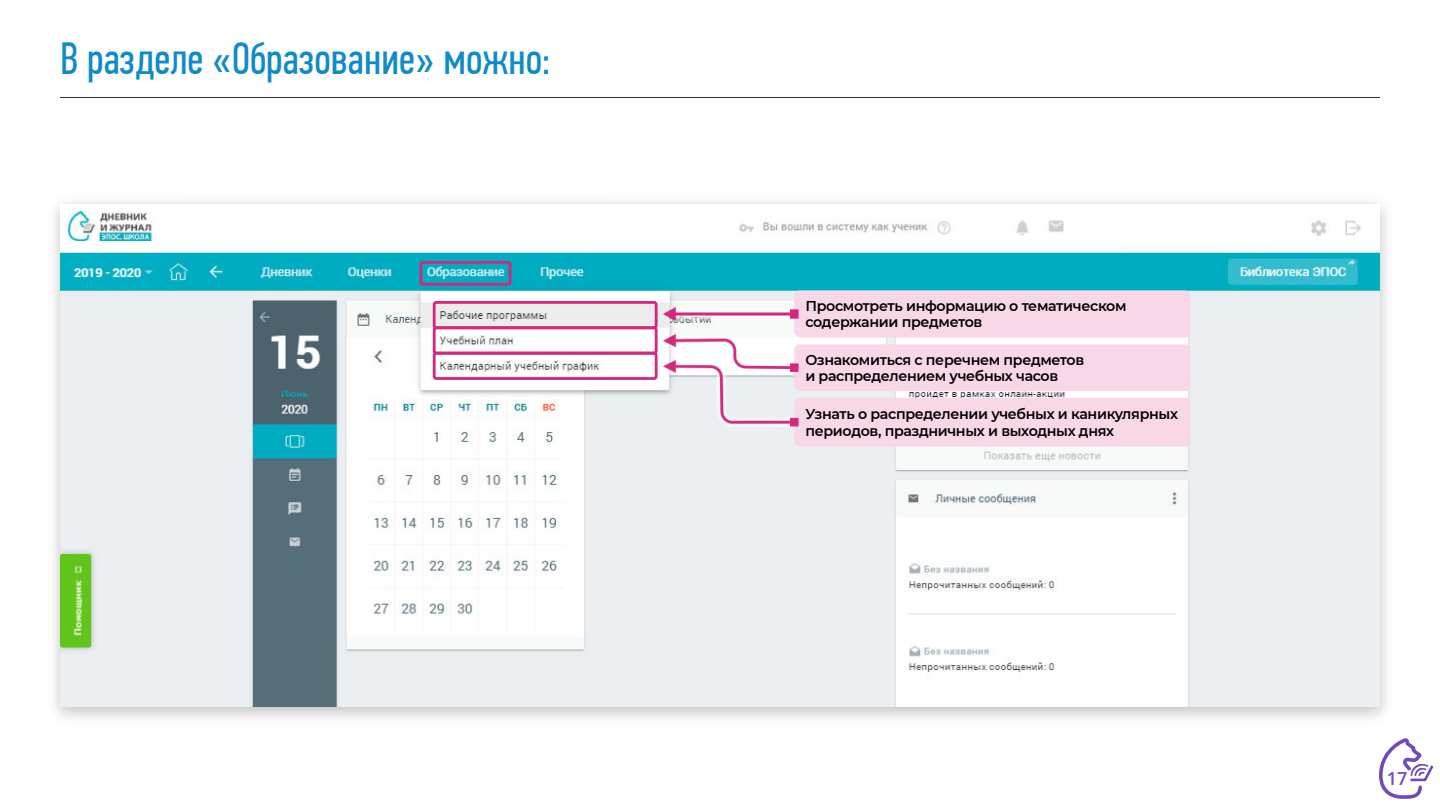
<style>
.page{position:relative;width:1440px;height:810px;background:#fff}
.page>*{position:absolute;margin:0;border:0;box-sizing:border-box;transform-origin:0 0}
.t1{font:45px "PF Din Text Comp Pro";color:#108ac9}
.t2{font:600 18px "Open Sans";color:#704abb}
.t3{font:600 14.25px/16.3px "Montserrat";letter-spacing:-.025em;color:#000}
</style>
<div class="page">
<hr style="left:60px;top:97px;width:1320px;height:1px;background:#25353f">
<svg style="left:1379px;top:739px;width:55px;height:60px"></svg>
<img style="left:60px;top:210px;width:1320px;height:497px">
<div style="left:187px;top:204px;width:423px;height:47px;background:#fff"></div>
<div style="left:1084px;top:207px;width:214px;height:38px;background:#fff"></div>
<div style="left:794px;top:291px;width:396px;height:46px;background:#f8d8e8"></div>
<div style="left:799px;top:344px;width:391px;height:47px;background:#f8d8e8"></div>
<div style="left:794px;top:398px;width:396px;height:49px;background:#f8d8e8"></div>
<img style="left:664px;top:308px;width:135px;height:13px">
<img style="left:664px;top:335px;width:135px;height:25px">
<img style="left:664px;top:360px;width:135px;height:67px">
<div style="left:433px;top:301px;width:225px;height:28px;border:3px solid #d4287d;border-radius:2px"></div>
<div style="left:420px;top:261px;width:92px;height:25px;border:3px solid #d4287d;border-radius:2px"></div>
<div style="left:433px;top:326px;width:225px;height:29px;border:3px solid #d4287d;border-radius:2px"></div>
<div style="left:433px;top:352px;width:225px;height:28px;border:3px solid #d4287d;border-radius:2px"></div>
<h1 class="t1" style="left:60px;top:41px;width:492px">В разделе «Образование» можно:</h1>
<p class="t3" style="left:805px;top:298px;width:323px">Просмотреть информацию о тематическом содержании предметов</p>
<p class="t3" style="left:805px;top:352px;width:280px">Ознакомиться с перечнем предметов и распределением учебных часов</p>
<p class="t3" style="left:805px;top:406px;width:374px">Узнать о распределении учебных и каникулярных периодов, праздничных и выходных днях</p>
<p class="t2" style="left:1387px;top:771px;width:22px">17</p>
</div>
